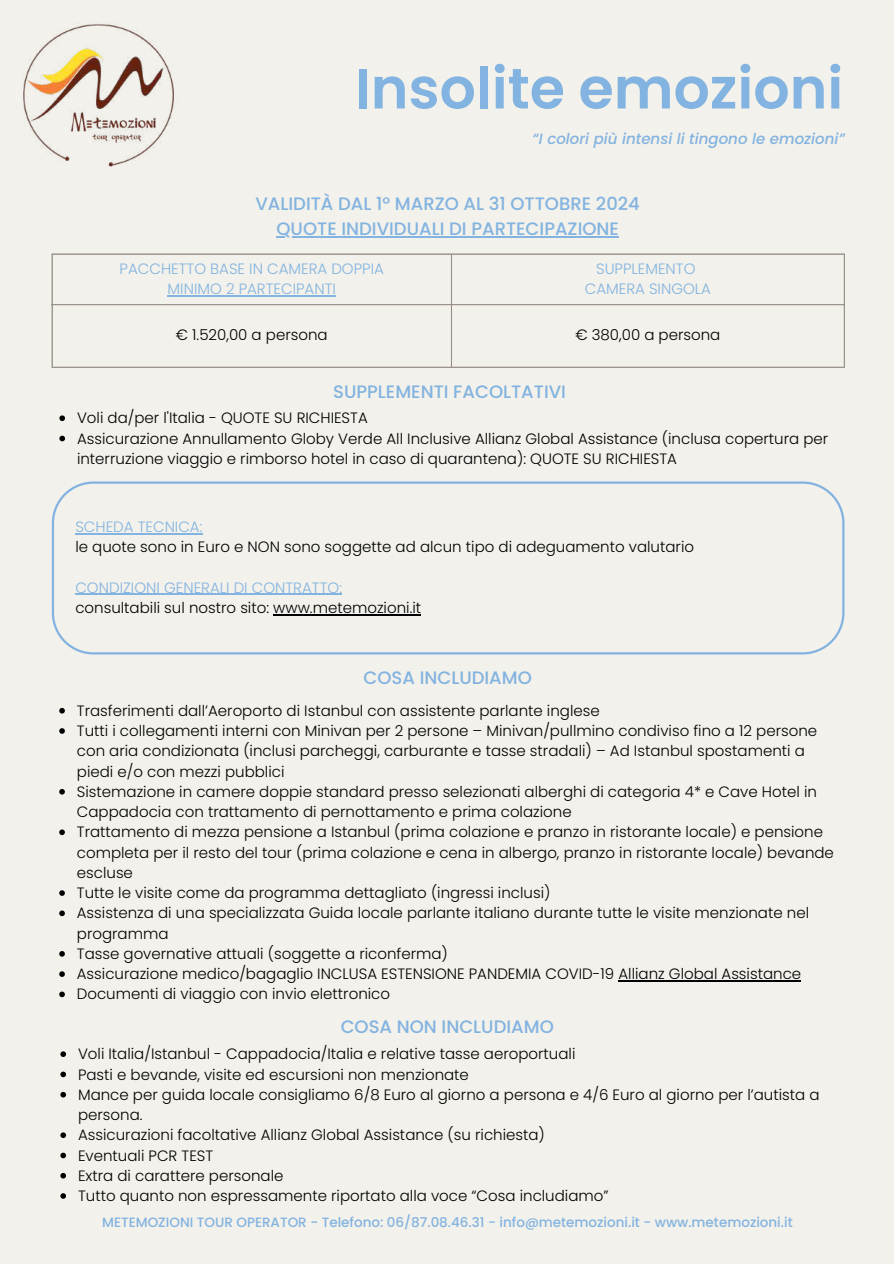
<style>
.page{position:relative;width:894px;height:1264px;background:#fff}
.page>*{position:absolute;margin:0;border:0;box-sizing:border-box;transform-origin:0 0}
.t1{font:600 57px "Poppins";color:#83b3e0}
.t2{font:500 18px/24.8px "Poppins";color:#83b3e0;text-align:center}
.t3{font:300 15px/20.2px "Poppins";color:#000}
.t4{font:300 15px/20.2px "Poppins";color:#83b3e0;text-align:center}
.t5{font:italic 500 15px "Poppins";color:#83b3e0}
.t6{font:500 13.5px "Poppins";color:#83b3e0}
</style>
<div class="page">
<div style="left:0;top:0;width:893px;height:1263px;background:#f2f1eb"></div>
<img style="left:23px;top:23px;width:151px;height:144px">
<hr style="left:276px;top:236px;width:342px;height:1px;background:#83b3e0">
<hr style="left:168px;top:295px;width:168px;height:1px;background:#83b3e0">
<hr style="left:51px;top:254px;width:2px;height:113px;background:#998f86">
<hr style="left:451px;top:254px;width:1px;height:113px;background:#998f86">
<hr style="left:843px;top:254px;width:1px;height:113px;background:#998f86">
<hr style="left:51px;top:253px;width:793px;height:1px;background:#998f86">
<hr style="left:51px;top:304px;width:793px;height:1px;background:#998f86">
<hr style="left:51px;top:367px;width:793px;height:1px;background:#998f86">
<svg style="left:59px;top:415px;width:6px;height:6px"></svg>
<svg style="left:59px;top:435px;width:6px;height:6px"></svg>
<svg style="left:52px;top:481px;width:792px;height:173px"></svg>
<hr style="left:75px;top:533px;width:127px;height:1px;background:#83b3e0">
<hr style="left:75px;top:594px;width:267px;height:1px;background:#83b3e0">
<hr style="left:273px;top:614px;width:148px;height:1px;background:#000">
<svg style="left:59px;top:708px;width:6px;height:5px"></svg>
<svg style="left:59px;top:728px;width:6px;height:5px"></svg>
<svg style="left:59px;top:789px;width:6px;height:5px"></svg>
<svg style="left:59px;top:829px;width:6px;height:6px"></svg>
<svg style="left:59px;top:890px;width:6px;height:5px"></svg>
<svg style="left:59px;top:910px;width:6px;height:6px"></svg>
<svg style="left:59px;top:951px;width:6px;height:5px"></svg>
<svg style="left:59px;top:971px;width:6px;height:5px"></svg>
<hr style="left:618px;top:980px;width:183px;height:1px;background:#000">
<svg style="left:59px;top:991px;width:6px;height:6px"></svg>
<svg style="left:60px;top:1051px;width:6px;height:5px"></svg>
<svg style="left:60px;top:1071px;width:6px;height:6px"></svg>
<svg style="left:60px;top:1091px;width:6px;height:6px"></svg>
<svg style="left:60px;top:1132px;width:6px;height:5px"></svg>
<svg style="left:60px;top:1152px;width:6px;height:6px"></svg>
<svg style="left:60px;top:1172px;width:6px;height:6px"></svg>
<svg style="left:60px;top:1193px;width:6px;height:5px"></svg>
<h1 class="t1" style="left:355px;top:49px;width:489px">Insolite emozioni</h1>
<p class="t5" style="left:532px;top:128px;width:314px">“I colori più intensi li tingono le emozioni”</p>
<p class="t2" style="left:255px;top:191px;width:386px">VALIDITÀ DAL 1° MARZO AL 31 OTTOBRE 2024<br>QUOTE INDIVIDUALI DI PARTECIPAZIONE</p>
<p class="t4" style="left:120px;top:258px;width:266px">PACCHETTO BASE IN CAMERA DOPPIA<br>MINIMO 2 PARTECIPANTI</p>
<p class="t4" style="left:584px;top:258px;width:128px">SUPPLEMENTO<br>CAMERA SINGOLA</p>
<p class="t3" style="left:176px;top:325px;width:153px">€ 1.520,00 a persona</p>
<p class="t3" style="left:575px;top:325px;width:146px">€ 380,00 a persona</p>
<p class="t2" style="left:333px;top:379px;width:234px">SUPPLEMENTI FACOLTATIVI</p>
<p class="t3" style="left:77px;top:408px;width:752px">Voli da/per l'Italia - QUOTE SU RICHIESTA<br>Assicurazione Annullamento Globy Verde All Inclusive Allianz Global Assistance (inclusa copertura per interruzione viaggio e rimborso hotel in caso di quarantena): QUOTE SU RICHIESTA</p>
<p class="t4" style="left:75px;top:516px;width:129px">SCHEDA TECNICA:</p>
<p class="t3" style="left:75px;top:537px;width:620px">le quote sono in Euro e NON sono soggette ad alcun tipo di adeguamento valutario</p>
<p class="t4" style="left:75px;top:577px;width:268px">CONDIZIONI GENERALI DI CONTRATTO:</p>
<p class="t3" style="left:75px;top:597px;width:347px">consultabili sul nostro sito: www.metemozioni.it</p>
<p class="t2" style="left:363px;top:665px;width:170px">COSA INCLUDIAMO</p>
<p class="t3" style="left:77px;top:700px;width:758px">Trasferimenti dall’Aeroporto di Istanbul con assistente parlante inglese<br>Tutti i collegamenti interni con Minivan per 2 persone – Minivan/pullmino condiviso fino a 12 persone con aria condizionata (inclusi parcheggi, carburante e tasse stradali) – Ad Istanbul spostamenti a piedi e/o con mezzi pubblici<br>Sistemazione in camere doppie standard presso selezionati alberghi di categoria 4* e Cave Hotel in Cappadocia con trattamento di pernottamento e prima colazione<br>Trattamento di mezza pensione a Istanbul (prima colazione e pranzo in ristorante locale) e pensione completa per il resto del tour (prima colazione e cena in albergo, pranzo in ristorante locale) bevande escluse<br>Tutte le visite come da programma dettagliato (ingressi inclusi)<br>Assistenza di una specializzata Guida locale parlante italiano durante tutte le visite menzionate nel programma<br>Tasse governative attuali (soggette a riconferma)<br>Assicurazione medico/bagaglio INCLUSA ESTENSIONE PANDEMIA COVID-19 Allianz Global Assistance Documenti di viaggio con invio elettronico</p>
<p class="t2" style="left:340px;top:1014px;width:214px">COSA NON INCLUDIAMO</p>
<p class="t3" style="left:78px;top:1043px;width:742px">Voli Italia/Istanbul - Cappadocia/Italia e relative tasse aeroportuali<br>Pasti e bevande, visite ed escursioni non menzionate<br>Mance per guida locale consigliamo 6/8 Euro al giorno a persona e 4/6 Euro al giorno per l’autista a persona.<br>Assicurazioni facoltative Allianz Global Assistance (su richiesta)<br>Eventuali PCR TEST<br>Extra di carattere personale<br>Tutto quanto non espressamente riportato alla voce “Cosa includiamo”</p>
<p class="t6" style="left:102px;top:1212px;width:692px">METEMOZIONI TOUR OPERATOR - Telefono: 06/87.08.46.31 - info@metemozioni.it - www.metemozioni.it</p>
</div>
